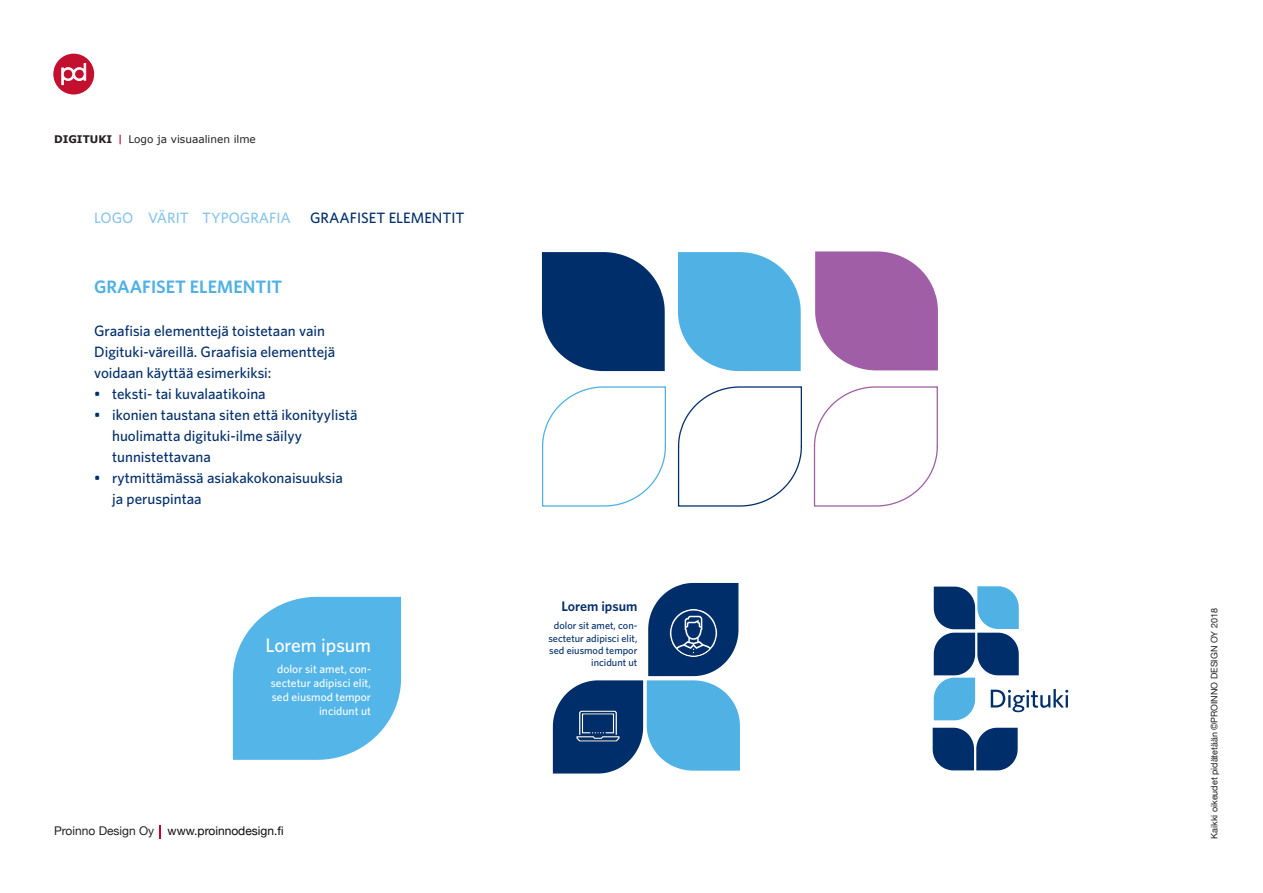
<style>
.page{position:relative;width:1263px;height:893px;background:#fff}
.page>*{position:absolute;margin:0;border:0;box-sizing:border-box;transform-origin:0 0}
.t1{font:500 19.5px "Whitney";color:#fff}
.t2{font:600 18px "Whitney";color:#4fb1e4}
.t3{font:500 15px "Whitney";color:#002e6b}
.t4{font:500 15px "Whitney";color:#87c5ec}
.t5{font:600 13.95px "Whitney";color:#002e6b}
.t6{font:12px "Helvetica Neue";color:#0c0806}
.t7{font:500 11.55px/14px "Whitney";color:#fff;text-align:right}
.t8{font:10.5px "Verdana";color:#231f20}
.t9{font:500 10.2px/12.3px "Whitney";color:#002e6b;text-align:right}
.t10{font:9px "Helvetica Neue";color:#231f20}
.s1{font-weight:700}
.s2{font-family:"Gill Sans";font-weight:700;color:#c3102e}
.s3{color:#231f20}
</style>
<div class="page">
<svg style="left:159px;top:825px;width:2px;height:14px"></svg>
<div style="left:53px;top:54px;width:41px;height:41px;background:#c3102e;border-radius:50%"></div>
<svg style="left:61px;top:63px;width:25px;height:22px"></svg>
<svg style="left:677px;top:386px;width:125px;height:121px"></svg>
<svg style="left:541px;top:386px;width:125px;height:121px"></svg>
<svg style="left:233px;top:597px;width:168px;height:163px;background:#66bdea"></svg>
<svg style="left:553px;top:583px;width:187px;height:190px"></svg>
<svg style="left:933px;top:728px;width:85px;height:42px;background:#20487d"></svg>
<svg style="left:934px;top:586px;width:134px;height:134px"></svg>
<img style="left:664px;top:603px;width:59px;height:59px">
<img style="left:571px;top:699px;width:53px;height:53px">
<svg style="left:542px;top:252px;width:123px;height:119px;background:#1b447b"></svg>
<svg style="left:678px;top:252px;width:123px;height:119px;background:#62b9e6"></svg>
<svg style="left:815px;top:251px;width:123px;height:119px;background:#aa70af"></svg>
<svg style="left:813px;top:386px;width:125px;height:121px"></svg>
<p class="t8" style="left:54px;top:133px;width:203px"><span class="s1">DIGITUKI</span> <span class="s2">|</span> Logo ja visuaalinen ilme</p>
<p class="t4" style="left:94px;top:207px;width:198px">LOGO VÄRIT TYPOGRAFIA</p>
<p class="t3" style="left:310px;top:207px;width:156px">GRAAFISET ELEMENTIT</p>
<p class="t2" style="left:94px;top:275px;width:190px">GRAAFISET ELEMENTIT</p>
<p class="t3" style="left:94px;top:321px;width:232px">Graafisia elementtejä toistetaan vain</p>
<p class="t3" style="left:94px;top:342px;width:243px">Digituki-väreillä. Graafisia elementtejä</p>
<p class="t3" style="left:94px;top:363px;width:179px">voidaan käyttää esimerkiksi:</p>
<p class="t3" style="left:94px;top:384px;width:173px">• teksti- tai kuvalaatikoina</p>
<p class="t3" style="left:94px;top:405px;width:265px">• ikonien taustana siten että ikonityylistä</p>
<p class="t3" style="left:112px;top:426px;width:191px">huolimatta digituki-ilme säilyy</p>
<p class="t3" style="left:112px;top:447px;width:100px">tunnistettavana</p>
<p class="t3" style="left:94px;top:468px;width:250px">• rytmittämässä asiakakokonaisuuksia</p>
<p class="t3" style="left:112px;top:489px;width:91px">ja peruspintaa</p>
<p class="t1" style="left:266px;top:632px;width:107px">Lorem ipsum</p>
<p class="t7" style="left:271px;top:662px;width:102px">dolor sit amet, con&shy;sectetur adipisci elit, sed eiusmod tempor incidunt ut</p>
<p class="t6" style="left:54px;top:822px;width:231px"><span class="s3">Proinno Design Oy</span> www.proinnodesign.fi</p>
<p class="t5" style="left:561px;top:596px;width:77px">Lorem ipsum</p>
<p class="t9" style="left:548px;top:619px;width:91px">dolor sit amet, con&shy;sectetur adipisci elit, sed eiusmod tempor incidunt ut</p>
<p class="t10" style="left:1208px;top:839px;width:232px;rotate:-90deg">Kaikki oikeudet pidätetään ©PROINNO DESIGN OY 2018</p>
</div>
